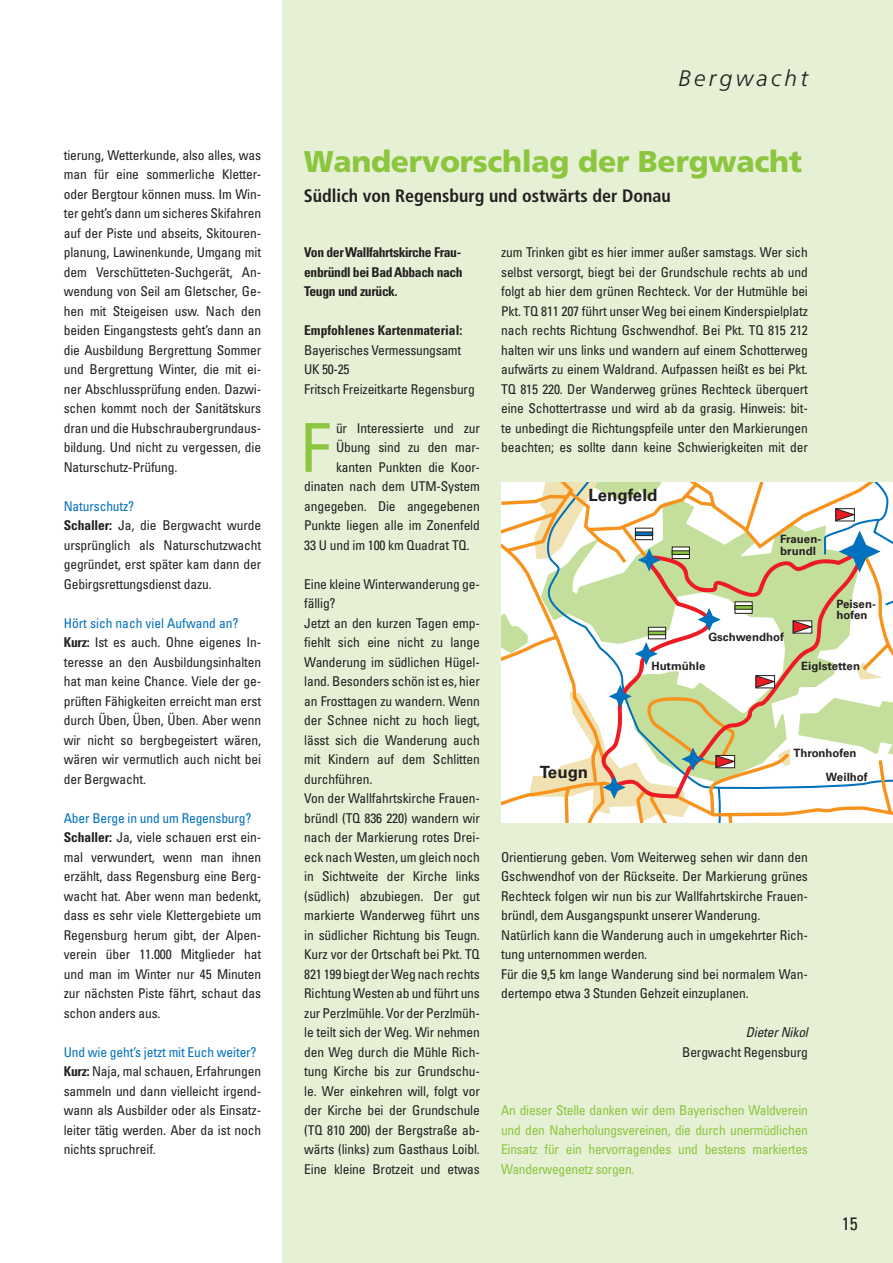
<style>
.page{position:relative;width:893px;height:1263px;background:#fff}
.page>*{position:absolute;margin:0;border:0;box-sizing:border-box;transform-origin:0 0}
.t1{font:condensed 67.5px "Univers";color:#8cc63f}
.t2{font:900 30px "Frutiger";letter-spacing:-.01em;color:#8cc63f}
.t3{font:italic 300 22.5px "Frutiger";letter-spacing:.15em;color:#231f20}
.t4{font:700 condensed 18px "Frutiger";color:#231f20}
.t5{font:condensed 18px "Univers";color:#231f20}
.t6{font:700 16.8px "Univers S";color:#231f20}
.t7{font:condensed 13.5px/19.5px "Univers";letter-spacing:-.01em;color:#231f20}
.t8{font:condensed 13.5px/19.5px "Univers";letter-spacing:-.02em;color:#8cc63f;text-align:justify}
.t9{font:700 condensed 13.5px/19.5px "Univers S";letter-spacing:-.025em;color:#231f20;text-align:justify}
.t10{font:700 condensed 13.5px "Univers";color:#231f20}
.t11{font:italic condensed 13.5px "Univers";letter-spacing:-.01em;color:#231f20}
.t12{font:700 11.4px/11.4px "Univers S";color:#231f20}
.s1{color:#0071bc}
.s2{font-weight:700}
</style>
<div class="page">
<div style="left:282px;top:0;width:611px;height:1263px;background:#e5f0d4"></div>
<svg style="left:501px;top:483px;width:392px;height:340px;background:#f2efdc"></svg>
<svg style="left:599px;top:548px;width:267px;height:250px;background:#dbdebb"></svg>
<svg style="left:697px;top:607px;width:24px;height:25px"></svg>
<svg style="left:634px;top:641px;width:24px;height:25px"></svg>
<svg style="left:530px;top:684px;width:174px;height:138px;background:#e7dfc3"></svg>
<svg style="left:534px;top:483px;width:130px;height:89px;background:#e9e3c6"></svg>
<svg style="left:838px;top:530px;width:42px;height:43px;background:#a4beca"></svg>
<svg style="left:756px;top:621px;width:137px;height:145px;background:#e3e6c8"></svg>
<svg style="left:716px;top:755px;width:19px;height:13px"></svg>
<svg style="left:835px;top:508px;width:20px;height:13px"></svg>
<svg style="left:737px;top:604px;width:13px;height:7px"></svg>
<div style="left:735px;top:605px;width:17px;height:4px;border:1px solid #231f20"></div>
<svg style="left:650px;top:629px;width:14px;height:8px"></svg>
<div style="left:648px;top:627px;width:18px;height:12px;border:1px solid #231f20"></div>
<div style="left:648px;top:631px;width:18px;height:4px;border:1px solid #231f20"></div>
<svg style="left:674px;top:549px;width:14px;height:8px"></svg>
<div style="left:672px;top:547px;width:18px;height:12px;border:1px solid #231f20"></div>
<div style="left:672px;top:551px;width:18px;height:4px;border:1px solid #231f20"></div>
<svg style="left:637px;top:530px;width:14px;height:8px"></svg>
<div style="left:635px;top:528px;width:18px;height:12px;border:1px solid #231f20"></div>
<div style="left:635px;top:532px;width:18px;height:4px;border:1px solid #231f20"></div>
<p class="t7" style="left:64px;top:146px;width:199px;text-align:justify">tierung, Wetterkunde, also alles, was man für eine sommerliche Kletter&shy;oder Bergtour können muss. Im Win&shy;ter geht’s dann um sicheres Skifahren auf der Piste und abseits, Skitouren&shy;planung, Lawinenkunde, Umgang mit dem Verschütteten-Suchgerät, An&shy;wendung von Seil am Gletscher, Ge&shy;hen mit Steigeisen usw. Nach den beiden Eingangstests geht’s dann an die Ausbildung Bergrettung Sommer und Bergrettung Winter, die mit ei&shy;ner Abschlussprüfung enden. Dazwi&shy;schen kommt noch der Sanitätskurs dran und die Hubschraubergrundaus&shy;bildung. Und nicht zu vergessen, die Naturschutz-Prüfung.</p>
<p class="t7" style="left:64px;top:497px;width:199px"><span class="s1">Naturschutz?<br></span><span class="s2">Schaller:</span> Ja, die Bergwacht wurde ursprünglich als Naturschutzwacht gegründet, erst später kam dann der<br>Gebirgsrettungsdienst dazu.</p>
<p class="t7" style="left:64px;top:614px;width:199px"><span class="s1">Hört sich nach viel Aufwand an?<br></span><span class="s2">Kurz:</span> Ist es auch. Ohne eigenes In&shy;teresse an den Ausbildungsinhalten hat man keine Chance. Viele der ge&shy;prüften Fähigkeiten erreicht man erst durch Üben, Üben, Üben. Aber wenn wir nicht so bergbegeistert wären, wären wir vermutlich auch nicht bei der Bergwacht.</p>
<p class="t7" style="left:64px;top:809px;width:199px"><span class="s1">Aber Berge in und um Regensburg?<br></span><span class="s2">Schaller:</span> Ja, viele schauen erst ein&shy;mal verwundert, wenn man ihnen erzählt, dass Regensburg eine Berg&shy;wacht hat. Aber wenn man bedenkt, dass es sehr viele Klettergebiete um<br>Regensburg herum gibt, der Alpen&shy;verein über 11.000 Mitglieder hat und man im Winter nur 45 Minuten zur nächsten Piste fährt, schaut das schon anders aus.</p>
<p class="t7" style="left:64px;top:1043px;width:199px"><span class="s1">Und wie geht’s jetzt mit Euch weiter?<br></span><span class="s2">Kurz:</span> Naja, mal schauen, Erfahrungen sammeln und dann vielleicht irgend&shy;wann als Ausbilder oder als Einsatz&shy;leiter tätig werden. Aber da ist noch nichts spruchreif.</p>
<h3 class="t3" style="left:678px;top:69px;width:131px">Bergwacht</h3>
<h2 class="t2" style="left:304px;top:150px;width:500px">Wandervorschlag der Bergwacht</h2>
<h3 class="t4" style="left:304px;top:189px;width:369px">Südlich von Regensburg und ostwärts der Donau</h3>
<p class="t9" style="left:304px;top:244px;width:160px">Von der Wallfahrtskirche Frau&shy;enbründl bei Bad Abbach nach Teugn und zurück.</p>
<p class="t10" style="left:304px;top:326px;width:160px">Empfohlenes Kartenmaterial:</p>
<p class="t7" style="left:304px;top:341px;width:172px">Bayerisches Vermessungsamt<br>UK 50-25<br>Fritsch Freizeitkarte Regensburg</p>
<p class="t7" style="left:336px;top:419px;width:145px">ür Interessierte und zur</p>
<p class="t7" style="left:336px;top:439px;width:145px">Übung sind zu den mar-</p>
<p class="t7" style="left:336px;top:458px;width:145px">kanten Punkten die Koor-</p>
<p class="t7" style="left:304px;top:478px;width:177px">dinaten nach dem UTM-System</p>
<p class="t7" style="left:304px;top:497px;width:177px">angegeben. Die angegebenen</p>
<p class="t7" style="left:304px;top:517px;width:177px">Punkte liegen alle im Zonenfeld</p>
<p class="t7" style="left:304px;top:536px;width:167px">33 U und im 100 km Quadrat TQ.</p>
<p class="t7" style="left:304px;top:575px;width:177px">Eine kleine Winterwanderung ge&shy;fällig?<br>Jetzt an den kurzen Tagen emp&shy;fiehlt sich eine nicht zu lange<br>Wanderung im südlichen Hügel&shy;land. Besonders schön ist es, hier an Frosttagen zu wandern. Wenn der Schnee nicht zu hoch liegt, lässt sich die Wanderung auch mit Kindern auf dem Schlitten durchführen.<br>Von der Wallfahrtskirche Frauen&shy;bründl (TQ 836 220) wandern wir nach der Markierung rotes Drei&shy;eck nach Westen, um gleich noch in Sichtweite der Kirche links (südlich) abzubiegen. Der gut markierte Wanderweg führt uns in südlicher Richtung bis Teugn.<br>Kurz vor der Ortschaft bei Pkt. TQ<br>821 199 biegt der Weg nach rechts<br>Richtung Westen ab und führt uns zur Perzlmühle. Vor der Perzlmüh&shy;le teilt sich der Weg. Wir nehmen den Weg durch die Mühle Rich&shy;tung Kirche bis zur Grundschu&shy;le. Wer einkehren will, folgt vor der Kirche bei der Grundschule (TQ 810 200) der Bergstraße ab&shy;wärts (links) zum Gasthaus Loibl.<br>Eine kleine Brotzeit und etwas</p>
<h1 class="t1" style="left:300px;top:423px;width:31px">F</h1>
<p class="t7" style="left:501px;top:244px;width:308px;text-align:justify">zum Trinken gibt es hier immer außer samstags. Wer sich selbst versorgt, biegt bei der Grundschule rechts ab und folgt ab hier dem grünen Rechteck. Vor der Hutmühle bei Pkt. TQ 811 207 führt unser Weg bei einem Kinderspielplatz nach rechts Richtung Gschwendhof. Bei Pkt. TQ 815 212 halten wir uns links und wandern auf einem Schotterweg aufwärts zu einem Waldrand. Aufpassen heißt es bei Pkt.<br>TQ 815 220. Der Wanderweg grünes Rechteck überquert eine Schottertrasse und wird ab da grasig. Hinweis: bit&shy;te unbedingt die Richtungspfeile unter den Markierungen beachten; es sollte dann keine Schwierigkeiten mit der</p>
<p class="t6" style="left:588px;top:488px;width:71px">Lengfeld</p>
<p class="t12" style="left:780px;top:534px;width:43px">Frauen&shy;brundl</p>
<p class="t12" style="left:708px;top:632px;width:77px">Gschwendhof</p>
<p class="t12" style="left:837px;top:599px;width:41px">Peisen&shy;hofen</p>
<p class="t6" style="left:540px;top:765px;width:50px">Teugn</p>
<p class="t12" style="left:651px;top:661px;width:56px">Hutmühle</p>
<p class="t12" style="left:801px;top:661px;width:60px">Eiglstetten</p>
<p class="t12" style="left:826px;top:742px;width:43px;line-height:23.7px;text-indent:-32px">Thronhofen<br>Weilhof</p>
<p class="t7" style="left:501px;top:848px;width:308px">Orientierung geben. Vom Weiterweg sehen wir dann den Gschwendhof von der Rückseite. Der Markierung grünes Rechteck folgen wir nun bis zur Wallfahrtskirche Frauen&shy;bründl, dem Ausgangspunkt unserer Wanderung.<br>Natürlich kann die Wanderung auch in umgekehrter Rich&shy;tung unternommen werden.<br>Für die 9,5 km lange Wanderung sind bei normalem Wan&shy;dertempo etwa 3 Stunden Gehzeit einzuplanen.</p>
<p class="t11" style="left:746px;top:1028px;width:64px">Dieter Nikol</p>
<p class="t7" style="left:682px;top:1043px;width:127px">Bergwacht Regensburg</p>
<p class="t8" style="left:501px;top:1102px;width:308px">An dieser Stelle danken wir dem Bayerischen Waldverein und den Naherholungsvereinen, die durch unermüdlichen Einsatz für ein hervorragendes und bestens markiertes Wanderwegenetz sorgen.</p>
<h3 class="t5" style="left:842px;top:1217px;width:17px">15</h3>
</div>
